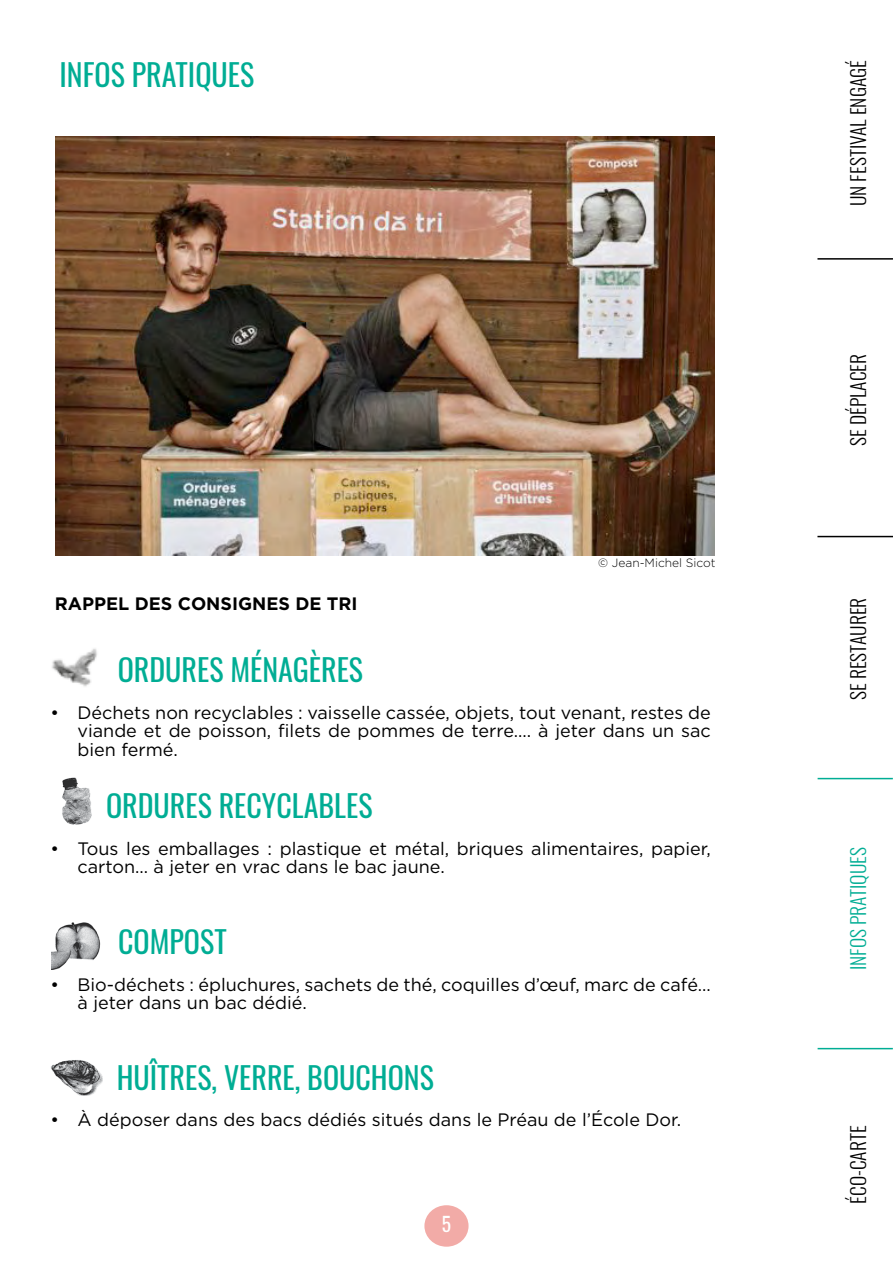
<style>
.page{position:relative;width:893px;height:1263px;background:#fff}
.page>*{position:absolute;margin:0;border:0;box-sizing:border-box;transform-origin:0 0}
.t1{font:30px "Oswald";color:#00ad94}
.t2{font:300 19.5px "Oswald";color:#000}
.t3{font:300 19.5px "Oswald";color:#00ad94}
.t4{font:19.5px "Oswald";color:#fff}
.t5{font:18px/18.5px "Gotham";color:#000}
.t6{font:700 18px "Gotham";color:#000}
.t7{font:300 12px "Gotham";color:#000}
</style>
<div class="page">
<div style="left:424px;top:1205px;width:45px;height:42px;background:#f2aba7;border-radius:50%"></div>
<hr style="left:817px;top:536px;width:76px;height:1px;background:#000">
<hr style="left:817px;top:258px;width:76px;height:2px;background:#000">
<hr style="left:818px;top:778px;width:75px;height:1px;background:#00ad94">
<hr style="left:818px;top:1048px;width:75px;height:1px;background:#00ad94">
<img style="left:55px;top:136px;width:659px;height:419px">
<img style="left:52px;top:648px;width:45px;height:39px">
<img style="left:62px;top:777px;width:30px;height:48px">
<img style="left:51px;top:1060px;width:51px;height:36px">
<img style="left:51px;top:922px;width:50px;height:48px">
<h1 class="t1" style="left:60px;top:48px;width:196px">INFOS PRATIQUES</h1>
<p class="t6" style="left:55px;top:592px;width:93px">RAPPEL DES</p>
<p class="t6" style="left:178px;top:592px;width:160px">CONSIGNES DE TRI</p>
<p class="t7" style="left:598px;top:555px;width:119px">© Jean-Michel Sicot</p>
<h1 class="t1" style="left:118px;top:643px;width:129px">ORDURESMÉNAG</h1>
<h1 class="t1" style="left:309px;top:643px;width:27px">ÈRES</h1>
<p class="t5" style="left:78px;top:703px;width:635px;text-align:justify;text-indent:-27px">• Déchets non recyclables : vaisselle cassée, objets, tout venant, restes de viande et de poisson, filets de pommes de terre…. à jeter dans un sac bien fermé.</p>
<h1 class="t1" style="left:106px;top:779px;width:242px">ORDURES RECYCLABLES</h1>
<p class="t5" style="left:78px;top:839px;width:635px;text-indent:-27px">• Tous les emballages : plastique et métal, briques alimentaires, papier, carton… à jeter en vrac dans le bac jaune.</p>
<h1 class="t1" style="left:118px;top:915px;width:81px">COM POST</h1>
<p class="t5" style="left:78px;top:974px;width:635px;text-indent:-27px">• Bio-déchets : épluchures, sachets de thé, coquilles d’œuf, marc de café… à jeter dans un bac dédié.</p>
<h1 class="t1" style="left:117px;top:1051px;width:137px">HUÎTRES, VERRE</h1>
<h1 class="t1" style="left:295px;top:1051px;width:109px">, BOUCHONS</h1>
<p class="t5" style="left:51px;top:1110px;width:632px">• à déposer dans des bacs dédiés situés dans le Préau de l’École Dor.</p>
<p class="t4" style="left:442px;top:1207px;width:11px">5</p>
<p class="t2" style="left:841px;top:206px;width:147px;rotate:-90deg">un festival engagé</p>
<p class="t2" style="left:841px;top:446px;width:107px;rotate:-90deg">se déplacer</p>
<p class="t2" style="left:841px;top:700px;width:145px;rotate:-90deg">se restaurer</p>
<p class="t3" style="left:841px;top:970px;width:125px;rotate:-90deg">infos pratiques</p>
<p class="t2" style="left:841px;top:1204px;width:80px;rotate:-90deg">éCO-CARTE</p>
</div>
